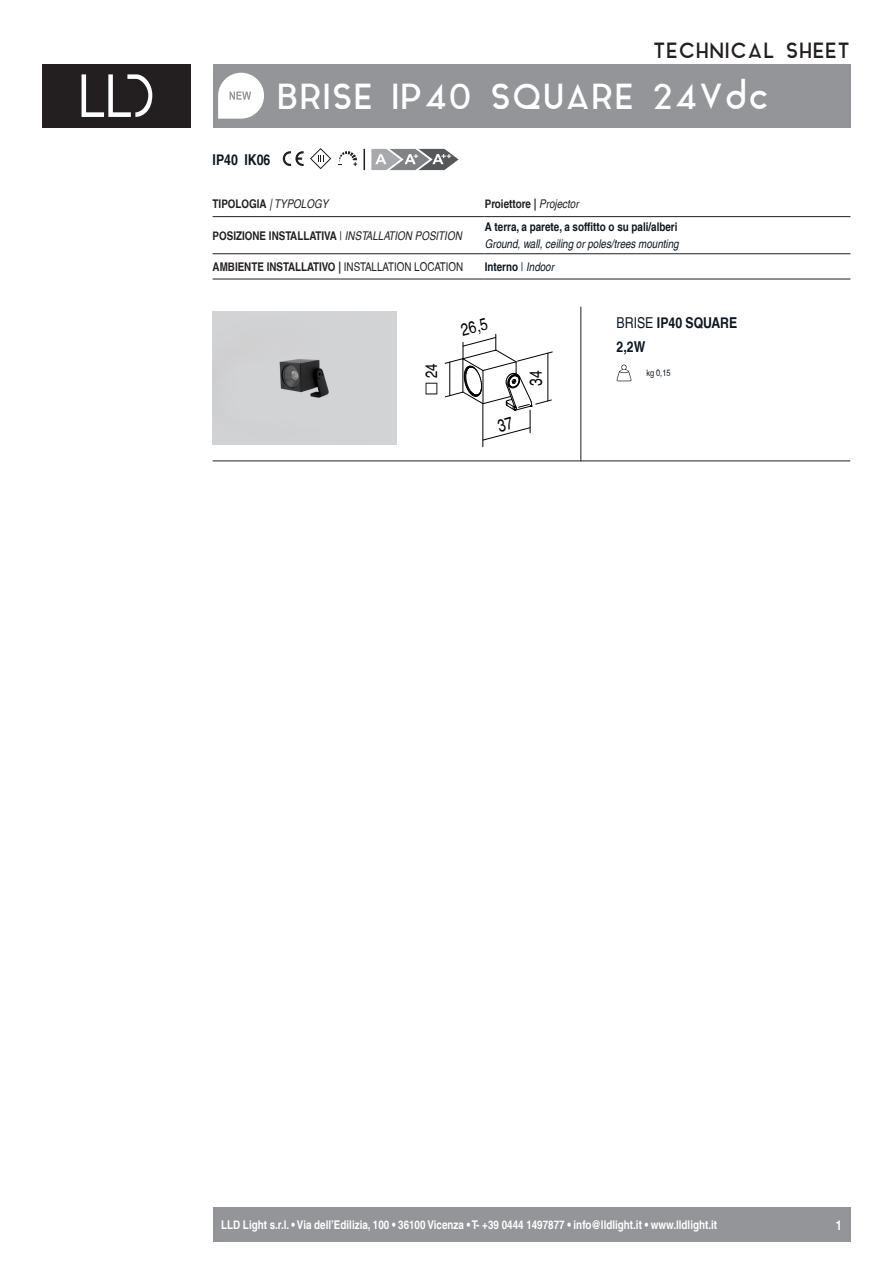
<style>
.page{position:relative;width:893px;height:1263px;background:#fff}
.page>*{position:absolute;margin:0;border:0;box-sizing:border-box;transform-origin:0 0}
.t1{font:34.5px "Aqua Grotesque";color:#fff}
.t2{font:21px "Aqua Grotesque";color:#231f20}
.t3{font:condensed 16.8px "Helvetica";color:#000}
.t4{font:condensed 16.05px "Helvetica";color:#000}
.t5{font:700 condensed 15px "Helvetica LT";color:#0d1720}
.t6{font:700 condensed 13.5px "Helvetica LT";color:#fff}
.t7{font:700 condensed 12px "Helvetica LT";color:#231f20}
.t8{font:700 condensed 12px "Helvetica LT";color:#fff}
.t9{font:700 condensed 12px "Helvetica LT";color:#0d1720}
.t10{font:italic condensed 12px "Helvetica LT";color:#0d1720}
.t11{font:condensed 9px "Helvetica";color:#0d1720}
.s1{font-weight:400;font-style:italic}
.s2{font-family:"Helvetica";font-weight:400}
.s3{font-weight:400}
</style>
<div class="page">
<div style="left:213px;top:64px;width:637px;height:64px;background:#939598"></div>
<div style="left:43px;top:64px;width:148px;height:64px;background:#231f20"></div>
<svg style="left:82px;top:74px;width:70px;height:43px"></svg>
<div style="left:213px;top:1208px;width:637px;height:34px;background:#939598"></div>
<svg style="left:371px;top:149px;width:88px;height:21px"></svg>
<svg style="left:364px;top:149px;width:1px;height:21px"></svg>
<hr style="left:213px;top:460px;width:637px;height:1px;background:#231f20">
<hr style="left:213px;top:216px;width:272px;height:1px;background:#231f20">
<hr style="left:485px;top:216px;width:365px;height:1px;background:#231f20">
<hr style="left:213px;top:253px;width:272px;height:1px;background:#231f20">
<hr style="left:485px;top:253px;width:365px;height:1px;background:#231f20">
<hr style="left:213px;top:279px;width:272px;height:1px;background:#231f20">
<hr style="left:485px;top:279px;width:365px;height:1px;background:#231f20">
<div style="left:213px;top:311px;width:183px;height:133px;background:#d2d3d5"></div>
<hr style="left:483px;top:404px;width:1px;height:43px;background:#000">
<svg style="left:616px;top:364px;width:16px;height:17px"></svg>
<svg style="left:282px;top:151px;width:22px;height:15px"></svg>
<svg style="left:338px;top:151px;width:19px;height:15px"></svg>
<svg style="left:310px;top:148px;width:21px;height:21px"></svg>
<hr style="left:580px;top:307px;width:1px;height:154px;background:#231f20">
<svg style="left:218px;top:73px;width:46px;height:46px"></svg>
<svg style="left:445px;top:334px;width:108px;height:106px"></svg>
<p class="t2" style="left:653px;top:40px;width:199px">TECHNICAL SHEET</p>
<p class="t1" style="left:276px;top:78px;width:495px">BRISE IP40 SQUARE 24Vdc</p>
<p class="t5" style="left:213px;top:150px;width:59px">IP40 IK06</p>
<p class="t7" style="left:213px;top:197px;width:117px">TIPOLOGIA <span class="s1">| TYPOLOGY</span></p>
<p class="t7" style="left:485px;top:197px;width:95px">Proiettore | <span class="s1">Projector</span></p>
<p class="t7" style="left:213px;top:228px;width:251px">POSIZIONE INSTALLATIVA <span class="s2">|</span> <span class="s1">INSTALLATION POSITION</span></p>
<p class="t9" style="left:485px;top:220px;width:194px">A terra, a parete, a soffitto o su pali/alberi</p>
<p class="t10" style="left:485px;top:237px;width:195px">Ground, wall, ceiling or poles/trees mounting</p>
<p class="t7" style="left:213px;top:259px;width:252px">AMBIENTE INSTALLATIVO | <span class="s2">INSTALLATION LOCATION</span></p>
<p class="t9" style="left:485px;top:259px;width:71px">Interno <span class="s2">|</span> <span class="s1">Indoor</span></p>
<p class="t4" style="left:422px;top:395px;width:33px;rotate:-90deg">❑ 24</p>
<p class="t3" style="left:459px;top:321px;width:28px;rotate:-15deg">26,5</p>
<p class="t3" style="left:526px;top:386px;width:17px;rotate:-90deg">34</p>
<p class="t5" style="left:617px;top:314px;width:122px"><span class="s3">BRISE</span> IP40 SQUARE</p>
<p class="t5" style="left:617px;top:337px;width:30px">2,2W</p>
<p class="t11" style="left:646px;top:368px;width:26px">kg 0,15</p>
<p class="t8" style="left:221px;top:1217px;width:497px">LLD Light s.r.l. • Via dell’Edilizia, 100 • 36100 Vicenza • T- +39 0444 1497877 • info@lldlight.it • www.lldlight.it</p>
<p class="t6" style="left:836px;top:1216px;width:8px">1</p>
</div>
